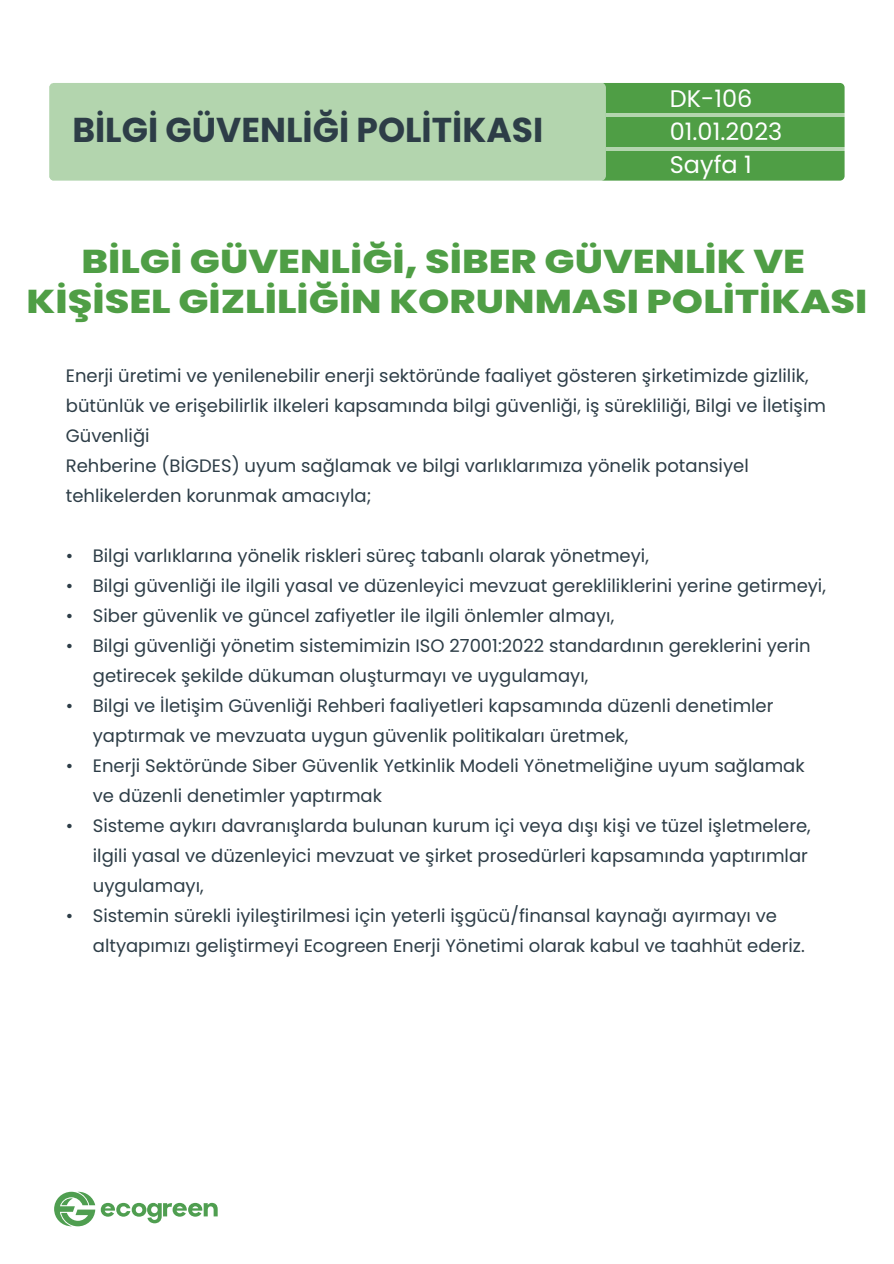
<style>
.page{position:relative;width:894px;height:1264px;background:#fff}
.page>*{position:absolute;margin:0;border:0;box-sizing:border-box;transform-origin:0 0}
.t1{font:700 34.5px "Poppins";color:#2d3d47}
.t2{font:800 33px/39.6px "Poppins";color:#4f9e45;text-align:center;scale:1.21 1}
.t3{font:24px/33px "Poppins";color:#fff}
.t4{font:18px/30px "Poppins";color:#2d3d47}
</style>
<div class="page">
<svg style="left:54px;top:1191px;width:164px;height:35px"></svg>
<div style="left:49px;top:83px;width:795px;height:98px;background:#4f9e45;border-radius:5px"></div>
<div style="left:49px;top:82px;width:557px;height:99px;background:#b3d5ae;border-radius:5px"></div>
<hr style="left:605px;top:113px;width:239px;height:3px;background:#fff">
<hr style="left:605px;top:147px;width:239px;height:3px;background:#fff">
<h1 class="t1" style="left:72px;top:110px;width:472px">BİLGİ GÜVENLİĞİ POLİTİKASI</h1>
<h3 class="t3" style="left:669px;top:83px;width:114px">DK-106<br>01.01.2023<br>Sayfa 1</h3>
<h2 class="t2" style="left:27px;top:242px;width:696px">BİLGİ GÜVENLİĞİ, SİBER GÜVENLİK VE<br>KİŞİSEL GİZLİLİĞİN KORUNMASI POLİTİKASI</h2>
<p class="t4" style="left:66px;top:361px;width:761px">Enerji üretimi ve yenilenebilir enerji sektöründe faaliyet gösteren şirketimizde gizlilik, bütünlük ve erişebilirlik ilkeleri kapsamında bilgi güvenliği, iş sürekliliği, Bilgi ve İletişim Güvenliği<br>Rehberine (BİGDES) uyum sağlamak ve bilgi varlıklarımıza yönelik potansiyel tehlikelerden korunmak amacıyla;</p>
<p class="t4" style="left:66px;top:541px;width:584px">• Bilgi varlıklarına yönelik riskleri süreç tabanlı olarak yönetmeyi,</p>
<p class="t4" style="left:66px;top:571px;width:761px">• Bilgi güvenliği ile ilgili yasal ve düzenleyici mevzuat gerekliliklerini yerine getirmeyi,</p>
<p class="t4" style="left:66px;top:601px;width:550px">• Siber güvenlik ve güncel zafiyetler ile ilgili önlemler almayı,</p>
<p class="t4" style="left:93px;top:631px;width:719px;text-indent:-27px">• Bilgi güvenliği yönetim sistemimizin ISO 27001:2022 standardının gereklerini yerin getirecek şekilde dükuman oluşturmayı ve uygulamayı,</p>
<p class="t4" style="left:93px;top:691px;width:682px;text-indent:-27px">• Bilgi ve İletişim Güvenliği Rehberi faaliyetleri kapsamında düzenli denetimler yaptırmak ve mevzuata uygun güvenlik politikaları üretmek,</p>
<p class="t4" style="left:93px;top:751px;width:713px;text-indent:-27px">• Enerji Sektöründe Siber Güvenlik Yetkinlik Modeli Yönetmeliğine uyum sağlamak ve düzenli denetimler yaptırmak</p>
<p class="t4" style="left:93px;top:811px;width:719px;text-indent:-27px">• Sisteme aykırı davranışlarda bulunan kurum içi veya dışı kişi ve tüzel işletmelere, ilgili yasal ve düzenleyici mevzuat ve şirket prosedürleri kapsamında yaptırımlar uygulamayı,</p>
<p class="t4" style="left:93px;top:901px;width:713px;text-indent:-27px">• Sistemin sürekli iyileştirilmesi için yeterli işgücü/finansal kaynağı ayırmayı ve altyapımızı geliştirmeyi Ecogreen Enerji Yönetimi olarak kabul ve taahhüt ederiz.</p>
</div>
